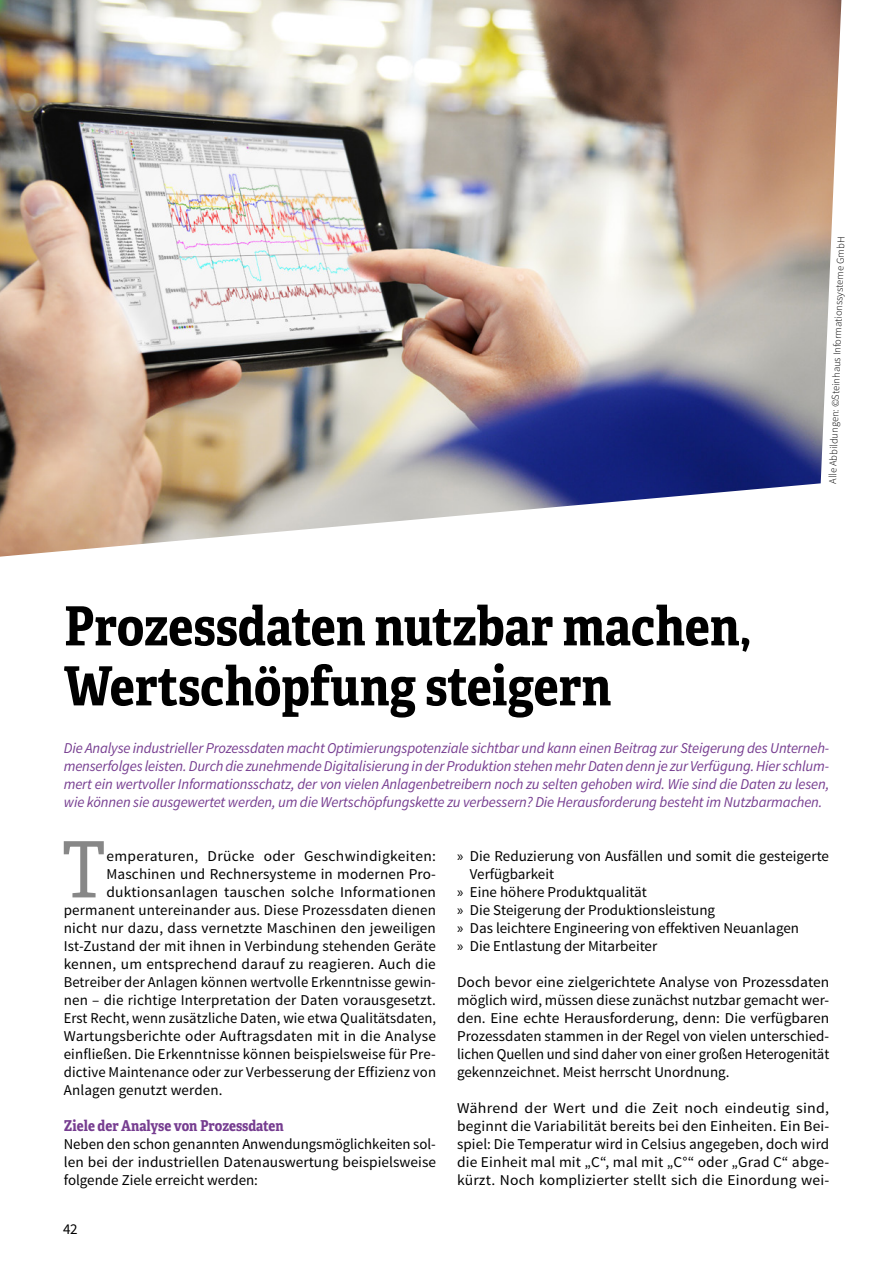
<style>
.page{position:relative;width:893px;height:1263px;background:#fff}
.page>*{position:absolute;margin:0;border:0;box-sizing:border-box;transform-origin:0 0}
.atp_Copy_Initial{font:77.7px "Adelle Condensed";color:#878787}
.atp_HL_schwarz{font:700 54px/60px "Adelle Condensed";color:#000}
.atp_Copy_Initial-2{font:15px "Source Sans Pro";letter-spacing:.01em;color:#000}
.atp_Copy{font:15px/18px "Source Sans Pro";color:#000;text-align:justify}
.atp_abstract_lila{font:italic 15px/18px "Source Sans Pro";letter-spacing:-.01em;color:#763d90;text-align:justify}
.atp_Copy-2{font:15px/18px "Source Sans Pro";color:#000;text-align:justify;scale:1.06 1}
.atp_SubheadFrage_lil{font:700 15px "Adelle Condensed";color:#763d90}
.t1{font:300 10.5px "Source Sans Pro";color:#000}
.s1{font-family:"Myriad Pro"}
</style>
<div class="page">
<img style="left:0;top:0;width:841px;height:557px">
<p class="t1" style="left:826px;top:483px;width:249px;rotate:-88deg">Alle Abbildungen: ©Steinhaus Informationssysteme GmbH</p>
<p class="atp_HL_schwarz" style="left:64px;top:594px;width:689px">Prozessdaten nutzbar machen,<br>Wertschöpfung steigern</p>
<p class="atp_abstract_lila" style="left:64px;top:739px;width:767px">Die Analyse industrieller Prozessdaten macht Optimierungspotenziale sichtbar und kann einen Beitrag zur Steigerung des Unterneh&shy;menserfolges leisten. Durch die zunehmende Digitalisierung in der Produktion stehen mehr Daten denn je zur Verfügung. Hier schlum&shy;mert ein wertvoller Informationsschatz, der von vielen Anlagenbetreibern noch zu selten gehoben wird. Wie sind die Daten zu lesen, wie können sie ausgewertet werden, um die Wertschöpfungskette zu verbessern? Die Herausforderung besteht im Nutzbarmachen.</p>
<p class="atp_Copy_Initial" style="left:62px;top:814px;width:45px">T</p>
<p class="atp_Copy_Initial-2" style="left:106px;top:847px;width:331px">emperaturen, Drücke oder Geschwindigkeiten:</p>
<p class="atp_Copy_Initial-2" style="left:106px;top:865px;width:331px">Maschinen und Rechnersysteme in modernen Pro-</p>
<p class="atp_Copy_Initial-2" style="left:106px;top:883px;width:331px">duktionsanlagen tauschen solche Informationen</p>
<p class="atp_Copy_Initial-2" style="left:64px;top:901px;width:374px">permanent untereinander aus. Diese Prozessdaten dienen</p>
<p class="atp_Copy_Initial-2" style="left:64px;top:919px;width:374px">nicht nur dazu, dass vernetzte Maschinen den jeweiligen</p>
<p class="atp_Copy_Initial-2" style="left:64px;top:937px;width:374px">Ist-Zustand der mit ihnen in Verbindung stehenden Geräte</p>
<p class="atp_Copy_Initial-2" style="left:64px;top:955px;width:374px">kennen, um entsprechend darauf zu reagieren. Auch die</p>
<p class="atp_Copy_Initial-2" style="left:64px;top:973px;width:374px">Betreiber der Anlagen können wertvolle Erkenntnisse gewin-</p>
<p class="atp_Copy_Initial-2" style="left:64px;top:991px;width:374px">nen – die richtige Interpretation der Daten vorausgesetzt.</p>
<p class="atp_Copy_Initial-2" style="left:64px;top:1009px;width:374px">Erst Recht, wenn zusätzliche Daten, wie etwa Qualitätsdaten,</p>
<p class="atp_Copy_Initial-2" style="left:64px;top:1027px;width:374px">Wartungsberichte oder Auftragsdaten mit in die Analyse</p>
<p class="atp_Copy_Initial-2" style="left:64px;top:1045px;width:374px">einfließen. Die Erkenntnisse können beispielsweise für Pre-</p>
<p class="atp_Copy_Initial-2" style="left:64px;top:1063px;width:374px">dictive Maintenance oder zur Verbesserung der Effizienz von</p>
<p class="atp_Copy_Initial-2" style="left:64px;top:1081px;width:160px">Anlagen genutzt werden.</p>
<p class="atp_SubheadFrage_lil" style="left:64px;top:1115px;width:222px">Ziele der Analyse von Prozessdaten</p>
<p class="atp_Copy" style="left:64px;top:1136px;width:374px">Neben den schon genannten Anwendungsmöglichkeiten sol&shy;len bei der industriellen Datenauswertung beispielsweise folgende Ziele erreicht werden:</p>
<p class="atp_Copy" style="left:63px;top:1220px;width:16px">42</p>
<p class="atp_Copy" style="left:470px;top:848px;width:361px;text-indent:-13px"><span class="s1">»</span> Die Reduzierung von Ausfällen und somit die gesteigerte<br>Verfügbarkeit</p>
<p class="atp_Copy" style="left:457px;top:884px;width:191px"><span class="s1">»</span> Eine höhere Produktqualität</p>
<p class="atp_Copy" style="left:457px;top:902px;width:260px"><span class="s1">»</span> Die Steigerung der Produktionsleistung</p>
<p class="atp_Copy" style="left:457px;top:920px;width:343px"><span class="s1">»</span> Das leichtere Engineering von effektiven Neuanlagen</p>
<p class="atp_Copy" style="left:457px;top:938px;width:202px"><span class="s1">»</span> Die Entlastung der Mitarbeiter</p>
<p class="atp_Copy" style="left:457px;top:974px;width:374px">Doch bevor eine zielgerichtete Analyse von Prozessdaten möglich wird, müssen diese zunächst nutzbar gemacht wer&shy;den. Eine echte Herausforderung, denn: Die verfügbaren Prozessdaten stammen in der Regel von vielen unterschied&shy;lichen Quellen und sind daher von einer großen Heterogenität gekennzeichnet. Meist herrscht Unordnung.</p>
<p class="atp_Copy-2" style="left:457px;top:1100px;width:353px">Während der Wert und die Zeit noch eindeutig sind, beginnt die Variabilität bereits bei den Einheiten. Ein Bei&shy;spiel: Die Temperatur wird in Celsius angegeben, doch wird die Einheit mal mit „C“, mal mit „C°“ oder „Grad C“ abge&shy;kürzt. Noch komplizierter stellt sich die Einordung wei-</p>
</div>
